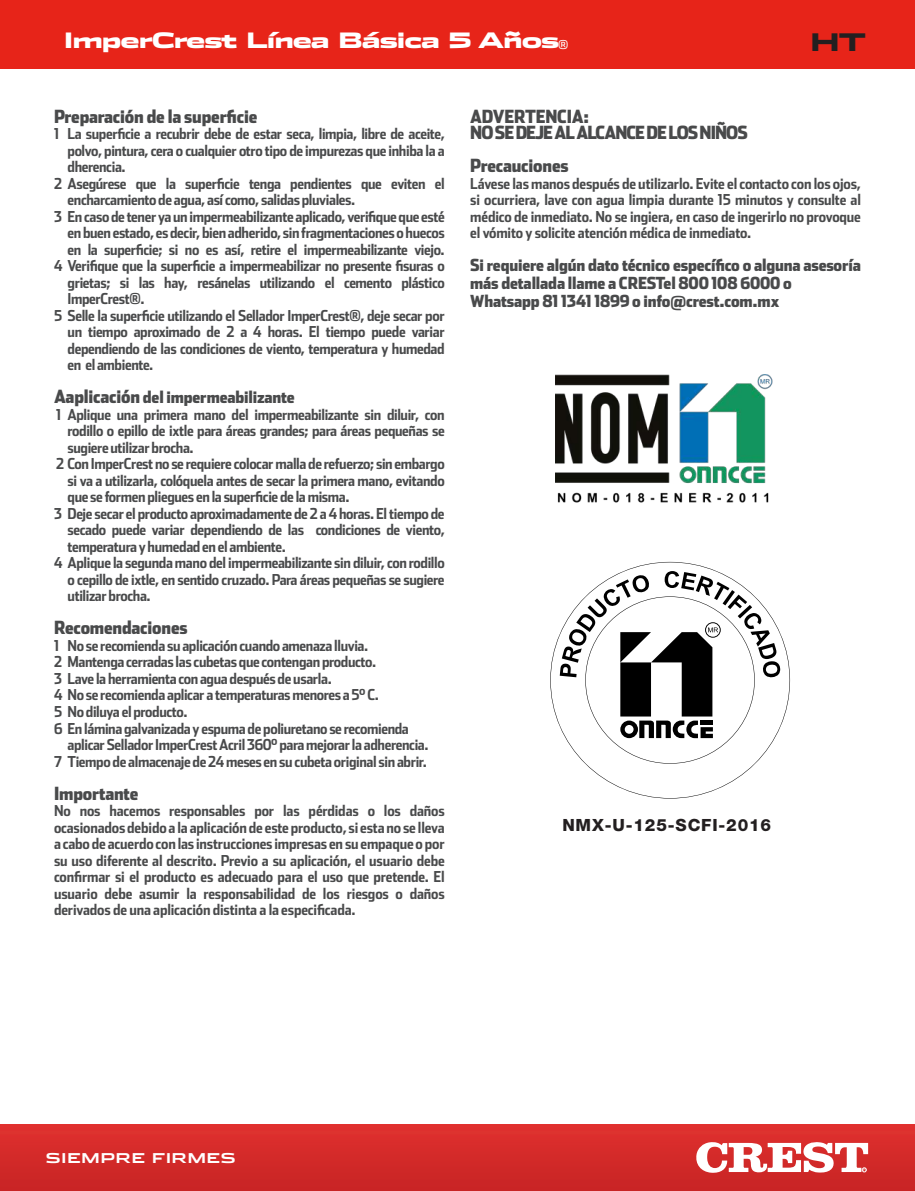
<style>
.page{position:relative;width:915px;height:1191px;background:#fff}
.page>*{position:absolute;margin:0;border:0;box-sizing:border-box;transform-origin:0 0}
.t1{font:900 24px "Stainless Ext";color:#231f20}
.t2{font:900 21px "Stainless Ext";letter-spacing:-.05em;color:#fff}
.t3{font:900 18px "Stainless Cond";letter-spacing:-.01em;color:#494a4b}
.t4{font:900 18px/16.5px "Stainless Cond";letter-spacing:-.05em;color:#494a4b}
.t5{font:800 16.8px "Helvetica Neue";letter-spacing:.05em;color:#231f20}
.t6{font:900 16.5px/18px "Stainless Cond";letter-spacing:-.01em;color:#494a4b}
.t7{font:700 15px/16.5px "Stainless Cond";letter-spacing:-.025em;color:#494a4b;text-align:justify}
.t8{font:700 13.5px "Stainless Ext";letter-spacing:.025em;color:#fff}
.s1{font-family:"Stainless";font-weight:400;font-size:12.3px}
.s2{font-size:18px}
</style>
<div class="page">
<img style="left:555px;top:375px;width:218px;height:128px">
<svg style="left:550px;top:562px;width:239px;height:236px"></svg>
<svg style="left:559px;top:571px;width:221px;height:192px"></svg>
<div style="left:0;top:0;width:914px;height:68px;background:#e72419"></div>
<img style="left:0;top:1124px;width:914px;height:67px">
<svg style="left:694px;top:1141px;width:173px;height:32px"></svg>
<h2 class="t2" style="left:64px;top:28px;width:506px">ImperCrest Línea Básica 5 Años<span class="s1">®</span></h2>
<h1 class="t1" style="left:810px;top:28px;width:58px">HT</h1>
<p class="t3" style="left:54px;top:105px;width:205px">Preparación de la superficie</p>
<p class="t7" style="left:54px;top:125px;width:392px">1 La superficie a recubrir debe de estar seca, limpia, libre de aceite,</p>
<p class="t7" style="left:68px;top:142px;width:378px">polvo, pintura, cera o cualquier otro tipo de impurezas que inhiba la a</p>
<p class="t7" style="left:68px;top:158px;width:60px">dherencia.</p>
<p class="t7" style="left:54px;top:175px;width:392px">2 Asegúrese que la superficie tenga pendientes que eviten el</p>
<p class="t7" style="left:68px;top:191px;width:289px">encharcamiento de agua, así como, salidas pluviales.</p>
<p class="t7" style="left:54px;top:208px;width:392px">3 En caso de tener ya un impermeabilizante aplicado, verifique que esté</p>
<p class="t7" style="left:68px;top:224px;width:378px">en buen estado, es decir, bien adherido, sin fragmentaciones o huecos</p>
<p class="t7" style="left:68px;top:241px;width:378px">en la superficie; si no es así, retire el impermeabilizante viejo.</p>
<p class="t7" style="left:54px;top:257px;width:392px">4 Verifique que la superficie a impermeabilizar no presente fisuras o</p>
<p class="t7" style="left:68px;top:274px;width:378px">grietas; si las hay, resánelas utilizando el cemento plástico</p>
<p class="t7" style="left:68px;top:290px;width:79px">ImperCrest®.</p>
<p class="t7" style="left:54px;top:307px;width:392px">5 Selle la superficie utilizando el Sellador ImperCrest®, deje secar por</p>
<p class="t7" style="left:68px;top:323px;width:378px">un tiempo aproximado de 2 a 4 horas. El tiempo puede variar</p>
<p class="t7" style="left:68px;top:340px;width:378px">dependiendo de las condiciones de viento, temperatura y humedad</p>
<p class="t7" style="left:68px;top:356px;width:87px">en el ambiente.</p>
<p class="t6" style="left:54px;top:388px;width:242px"><span class="s2">Aaplicación</span> del impermeabilizante</p>
<p class="t7" style="left:56px;top:406px;width:390px">1 Aplique una primera mano del impermeabilizante sin diluir, con</p>
<p class="t7" style="left:68px;top:422px;width:378px">rodillo o epillo de ixtle para áreas grandes; para áreas pequeñas se</p>
<p class="t7" style="left:68px;top:439px;width:128px">sugiere utilizar brocha.</p>
<p class="t7" style="left:56px;top:455px;width:390px">2 Con ImperCrest no se requiere colocar malla de refuerzo; sin embargo</p>
<p class="t7" style="left:68px;top:472px;width:378px">si va a utilizarla, colóquela antes de secar la primera mano, evitando</p>
<p class="t7" style="left:68px;top:488px;width:283px">que se formen pliegues en la superficie de la misma.</p>
<p class="t7" style="left:54px;top:505px;width:392px">3 Deje secar el producto aproximadamente de 2 a 4 horas. El tiempo de</p>
<p class="t7" style="left:68px;top:521px;width:378px">secado puede variar dependiendo de las condiciones de viento,</p>
<p class="t7" style="left:68px;top:538px;width:220px">temperatura y humedad en el ambiente.</p>
<p class="t7" style="left:54px;top:554px;width:392px">4 Aplique la segunda mano del impermeabilizante sin diluir, con rodillo</p>
<p class="t7" style="left:68px;top:571px;width:378px">o cepillo de ixtle, en sentido cruzado. Para áreas pequeñas se sugiere</p>
<p class="t7" style="left:68px;top:587px;width:85px">utilizar brocha.</p>
<p class="t3" style="left:54px;top:617px;width:135px">Recomendaciones</p>
<p class="t7" style="left:54px;top:637px;width:316px">1 No se recomienda su aplicación cuando amenaza lluvia.</p>
<p class="t7" style="left:54px;top:653px;width:323px">2 Mantenga cerradas las cubetas que contengan producto.</p>
<p class="t7" style="left:54px;top:670px;width:279px">3 Lave la herramienta con agua después de usarla.</p>
<p class="t7" style="left:54px;top:686px;width:326px">4 No se recomienda aplicar a temperaturas menores a 5° C.</p>
<p class="t7" style="left:54px;top:703px;width:135px">5 No diluya el producto.</p>
<p class="t7" style="left:54px;top:719px;width:356px">6 En lámina galvanizada y espuma de poliuretano se recomienda</p>
<p class="t7" style="left:68px;top:736px;width:362px">aplicar Sellador ImperCrest Acril 360° para mejorar la adherencia.</p>
<p class="t7" style="left:54px;top:752px;width:374px">7 Tiempo de almacenaje de 24 meses en su cubeta original sin abrir.</p>
<p class="t3" style="left:54px;top:782px;width:86px">Importante</p>
<p class="t7" style="left:54px;top:802px;width:392px">No nos hacemos responsables por las pérdidas o los daños ocasionados debido a la aplicación de este producto, si esta no se lleva a cabo de acuerdo con las instrucciones impresas en su empaque o por su uso diferente al descrito. Previo a su aplicación, el usuario debe confirmar si el producto es adecuado para el uso que pretende. El usuario debe asumir la responsabilidad de los riesgos o daños derivados de una aplicación distinta a la especificada.</p>
<p class="t4" style="left:470px;top:107px;width:279px">ADVERTENCIA:<br>NO SE DEJE AL ALCANCE DE LOS NIÑOS</p>
<p class="t3" style="left:470px;top:154px;width:100px">Precauciones</p>
<p class="t7" style="left:470px;top:175px;width:392px">Lávese las manos después de utilizarlo. Evite el contacto con los ojos, si ocurriera, lave con agua limpia durante 15 minutos y consulte al médico de inmediato. No se ingiera, en caso de ingerirlo no provoque el vómito y solicite atención médica de inmediato.</p>
<p class="t6" style="left:470px;top:256px;width:392px">Si requiere algún dato técnico específico o alguna asesoría más detallada llame a CRESTel 800 108 6000 o<br>Whatsapp 81 1341 1899 o info@crest.com.mx</p>
<p class="t5" style="left:562px;top:815px;width:210px">NMX-U-125-SCFI-2016</p>
<p class="t8" style="left:46px;top:1149px;width:192px">SIEMPRE FIRMES</p>
</div>
